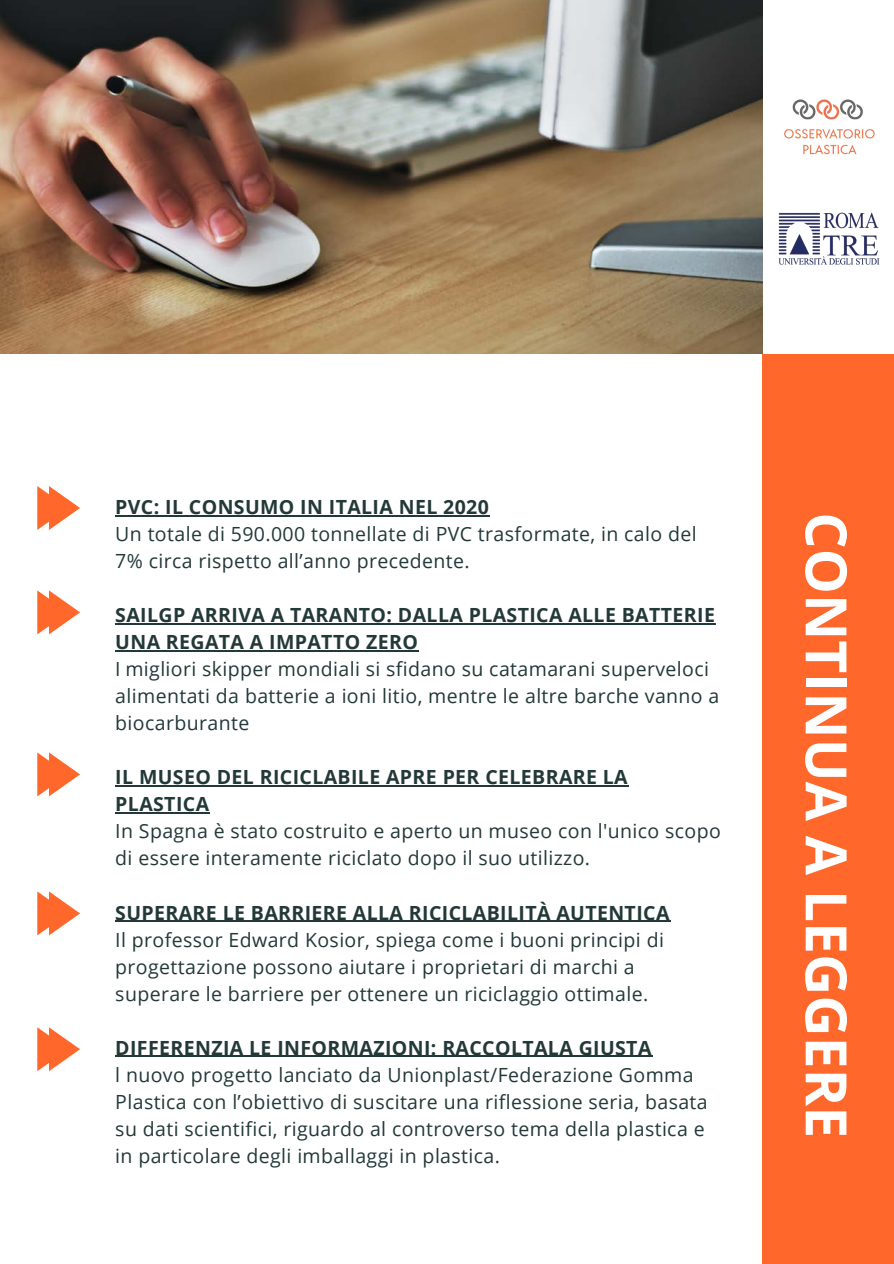
<style>
.page{position:relative;width:894px;height:1264px;background:#fff}
.page>*{position:absolute;margin:0;border:0;box-sizing:border-box;transform-origin:0 0}
.t1{font:700 57px "Open Sans";color:#fff}
.t2{font:19.5px/27px "Open Sans";letter-spacing:.02em;color:#233937}
.t3{font:700 19.5px/27px "Open Sans";letter-spacing:.02em;color:#233937}
</style>
<div class="page">
<div style="left:762px;top:0;width:131px;height:1263px;background:#ff672b"></div>
<div style="left:755px;top:0;width:138px;height:353px;background:#fff"></div>
<img style="left:784px;top:99px;width:91px;height:56px">
<img style="left:778px;top:212px;width:102px;height:53px">
<hr style="left:115px;top:515px;width:374px;height:1px;background:#233937">
<hr style="left:115px;top:623px;width:600px;height:1px;background:#233937">
<hr style="left:115px;top:650px;width:303px;height:1px;background:#233937">
<hr style="left:115px;top:785px;width:513px;height:1px;background:#233937">
<hr style="left:115px;top:812px;width:94px;height:1px;background:#233937">
<hr style="left:115px;top:920px;width:555px;height:1px;background:#233937">
<hr style="left:115px;top:1055px;width:537px;height:1px;background:#233937">
<svg style="left:37px;top:486px;width:43px;height:44px"></svg>
<svg style="left:37px;top:590px;width:43px;height:44px"></svg>
<svg style="left:37px;top:752px;width:43px;height:44px"></svg>
<svg style="left:37px;top:891px;width:43px;height:44px"></svg>
<svg style="left:37px;top:1027px;width:43px;height:44px"></svg>
<img style="left:0;top:0;width:761px;height:353px">
<p class="t3" style="left:115px;top:493px;width:375px">PVC: IL CONSUMO IN ITALIA NEL 2020</p>
<p class="t2" style="left:115px;top:520px;width:582px">Un totale di 590.000 tonnellate di PVC trasformate, in calo del<br>7% circa rispetto all’anno precedente.</p>
<p class="t3" style="left:115px;top:601px;width:601px">SAILGP ARRIVA A TARANTO: DALLA PLASTICA ALLE BATTERIE<br>UNA REGATA A IMPATTO ZERO</p>
<p class="t2" style="left:115px;top:655px;width:605px">I migliori skipper mondiali si sfidano su catamarani superveloci alimentati da batterie a ioni litio, mentre le altre barche vanno a biocarburante</p>
<p class="t3" style="left:115px;top:763px;width:514px">IL MUSEO DEL RICICLABILE APRE PER CELEBRARE LA<br>PLASTICA</p>
<p class="t2" style="left:115px;top:817px;width:607px">In Spagna è stato costruito e aperto un museo con l'unico scopo di essere interamente riciclato dopo il suo utilizzo.</p>
<p class="t3" style="left:115px;top:898px;width:555px">SUPERARE LE BARRIERE ALLA RICICLABILITÀ AUTENTICA</p>
<p class="t2" style="left:115px;top:925px;width:550px">Il professor Edward Kosior, spiega come i buoni principi di progettazione possono aiutare i proprietari di marchi a superare le barriere per ottenere un riciclaggio ottimale.</p>
<p class="t3" style="left:115px;top:1033px;width:537px">DIFFERENZIA LE INFORMAZIONI: RACCOLTALA GIUSTA</p>
<p class="t2" style="left:115px;top:1060px;width:593px">l nuovo progetto lanciato da Unionplast/Federazione Gomma Plastica con l’obiettivo di suscitare una riflessione seria, basata su dati scientifici, riguardo al controverso tema della plastica e in particolare degli imballaggi in plastica.</p>
<p class="t1" style="left:866px;top:512px;width:627px;rotate:90deg">CONTINUA A LEGGERE</p>
</div>
